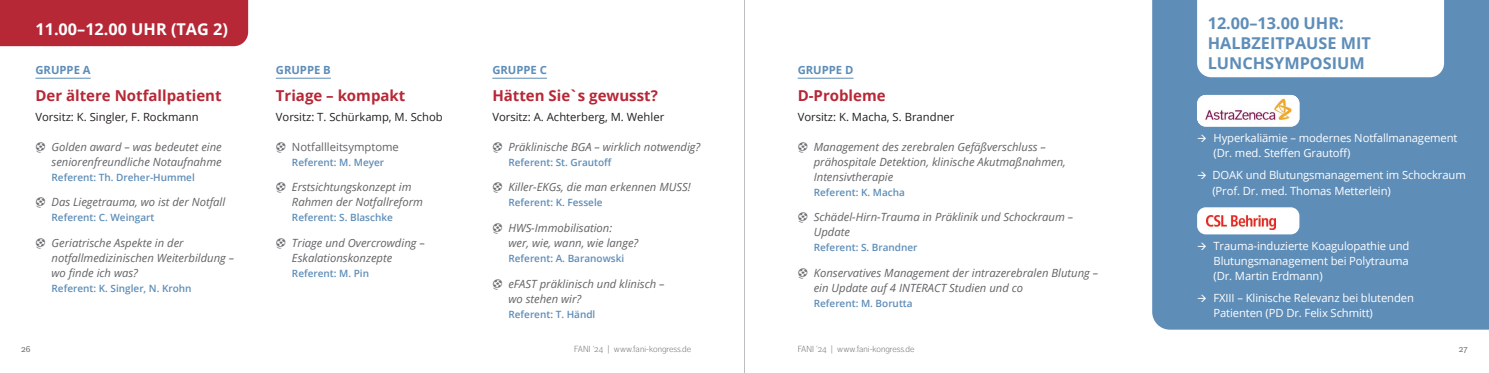
<style>
.page{position:relative;width:1489px;height:373px;background:#fff}
.page>*{position:absolute;margin:0;border:0;box-sizing:border-box;transform-origin:0 0}
.t1{font:700 16.25px/19.5px "Open Sans";color:#5e8db8}
.t2{font:700 16.25px "Open Sans";color:#fff}
.Text{font:700 15px "Open Sans";color:#b72837}
.Text-2{font:italic 11.25px/15px "Open Sans";color:#636366}
.Text-3{font:11.25px/15px "Open Sans";letter-spacing:-.01em;color:#fff}
.Text-4{font:11.25px "Open Sans";color:#231f20}
.Text-5{font:700 11.25px "Open Sans";color:#5e8db8}
.Text-6{font:11.25px "Open Sans";color:#636366}
.Text-7{font:600 10px "Open Sans";color:#5e8db8}
.t3{font:300 8.75px "Dagny Pro";color:#6c6d70}
.t4{font:8.75px "Dagny Pro";color:#6c6d70}
.s1{color:#6c6d70}
</style>
<div class="page">
<hr style="left:744px;top:0;width:1px;height:372px;background:#bcbdc0">
<hr style="left:35px;top:78px;width:56px;height:1px;background:#5e8db8">
<hr style="left:276px;top:78px;width:55px;height:1px;background:#5e8db8">
<hr style="left:492px;top:78px;width:55px;height:1px;background:#5e8db8">
<hr style="left:797px;top:78px;width:56px;height:1px;background:#5e8db8">
<div style="left:0;top:0;width:248px;height:46px;background:#b72837"></div>
<div style="left:1152px;top:0;width:336px;height:329px;background:#5e8db8"></div>
<svg style="left:1196px;top:0;width:247px;height:77px"></svg>
<div style="left:1196px;top:207px;width:103px;height:27px;background:#fff;border-radius:9px"></div>
<img style="left:1206px;top:215px;width:69px;height:14px">
<img style="left:1196px;top:95px;width:103px;height:31px">
<p class="t2" style="left:35px;top:18px;width:194px">11.00–12.00 UHR (TAG 2)</p>
<p class="t1" style="left:1207px;top:13px;width:165px">12.00–13.00 UHR:<br>HALBZEITPAUSE MIT<br>LUNCHSYMPOSIUM</p>
<p class="Text-5" style="left:797px;top:62px;width:57px">GRUPPE D</p>
<p class="Text" style="left:797px;top:85px;width:89px">D-Probleme</p>
<p class="Text-4" style="left:797px;top:109px;width:158px">Vorsitz: K. Macha, S. Brandner</p>
<p class="Text-2" style="left:813px;top:138px;width:254px;text-indent:-16px"><span class="s1">⚽</span> Management des zerebralen Gefäßverschluss – prähospitale Detektion, klinische Akutmaßnahmen,<br>Intensivtherapie</p>
<p class="Text-7" style="left:813px;top:185px;width:93px">Referent: K. Macha</p>
<p class="Text-2" style="left:813px;top:209px;width:261px;text-indent:-16px"><span class="s1">⚽</span> Schädel-Hirn-Trauma in Präklinik und Schockraum –<br>Update</p>
<p class="Text-7" style="left:813px;top:240px;width:105px">Referent: S. Brandner</p>
<p class="Text-2" style="left:813px;top:265px;width:286px;text-indent:-16px"><span class="s1">⚽</span> Konservatives Management der intrazerebralen Blutung – ein Update auf 4 INTERACT Studien und co</p>
<p class="Text-7" style="left:813px;top:296px;width:100px">Referent: M. Borutta</p>
<p class="Text-5" style="left:276px;top:62px;width:56px">GRUPPE B</p>
<p class="Text" style="left:276px;top:85px;width:131px">Triage – kompakt</p>
<p class="Text-4" style="left:276px;top:109px;width:168px">Vorsitz: T. Schürkamp, M. Schob</p>
<p class="Text-6" style="left:276px;top:138px;width:125px"><span class="s1">⚽</span> Notfallleitsymptome</p>
<p class="Text-7" style="left:292px;top:155px;width:94px">Referent: M. Meyer</p>
<p class="Text-2" style="left:292px;top:179px;width:132px;text-indent:-16px"><span class="s1">⚽</span> Erstsichtungskonzept im<br>Rahmen der Notfallreform</p>
<p class="Text-7" style="left:292px;top:210px;width:102px">Referent: S. Blaschke</p>
<p class="Text-2" style="left:292px;top:235px;width:134px;text-indent:-16px"><span class="s1">⚽</span> Triage und Overcrowding –<br>Eskalationskonzepte</p>
<p class="Text-7" style="left:292px;top:266px;width:79px">Referent: M. Pin</p>
<p class="Text-5" style="left:492px;top:62px;width:56px">GRUPPE C</p>
<p class="Text" style="left:492px;top:85px;width:167px">Hätten Sie`s gewusst?</p>
<p class="Text-4" style="left:492px;top:109px;width:173px">Vorsitz: A. Achterberg, M. Wehler</p>
<p class="Text-2" style="left:492px;top:138px;width:209px"><span class="s1">⚽</span> Präklinische BGA – wirklich notwendig?</p>
<p class="Text-7" style="left:508px;top:155px;width:105px">Referent: St. Grautoff</p>
<p class="Text-2" style="left:492px;top:179px;width:200px"><span class="s1">⚽</span> Killer-EKGs, die man erkennen MUSS!</p>
<p class="Text-7" style="left:508px;top:195px;width:96px">Referent: K. Fessele</p>
<p class="Text-2" style="left:508px;top:220px;width:131px;text-indent:-16px"><span class="s1">⚽</span> HWS-Immobilisation:<br>wer, wie, wann, wie lange?</p>
<p class="Text-7" style="left:508px;top:251px;width:117px">Referent: A. Baranowski</p>
<p class="Text-2" style="left:508px;top:275px;width:158px;text-indent:-16px"><span class="s1">⚽</span> eFAST präklinisch und klinisch – wo stehen wir?</p>
<p class="Text-7" style="left:508px;top:307px;width:88px">Referent: T. Händl</p>
<p class="Text-5" style="left:35px;top:62px;width:57px">GRUPPE A</p>
<p class="Text" style="left:35px;top:85px;width:188px">Der ältere Notfallpatient</p>
<p class="Text-4" style="left:35px;top:109px;width:165px">Vorsitz: K. Singler, F. Rockmann</p>
<p class="Text-2" style="left:35px;top:138px;width:188px;text-align:right"><span class="s1">⚽</span> Golden award – was bedeutet eine seniorenfreundliche Notaufnahme</p>
<p class="Text-7" style="left:52px;top:170px;width:145px">Referent: Th. Dreher-Hummel</p>
<p class="Text-2" style="left:35px;top:194px;width:191px"><span class="s1">⚽</span> Das Liegetrauma, wo ist der Notfall</p>
<p class="Text-7" style="left:52px;top:210px;width:104px">Referent: C. Weingart</p>
<p class="Text-2" style="left:52px;top:235px;width:184px;text-indent:-16px"><span class="s1">⚽</span> Geriatrische Aspekte in der notfallmedizinischen Weiterbildung – wo finde ich was?</p>
<p class="Text-7" style="left:52px;top:281px;width:141px">Referent: K. Singler, N. Krohn</p>
<p class="Text-3" style="left:1213px;top:130px;width:245px;text-indent:-16px">→ Hyperkaliämie – modernes Notfallmanagement (Dr. med. Steffen Grautoff)</p>
<p class="Text-3" style="left:1212px;top:167px;width:255px;text-indent:-15px">→ DOAK und Blutungsmanagement im Schockraum (Prof. Dr. med. Thomas Metterlein)</p>
<p class="Text-3" style="left:1213px;top:237px;width:197px;text-align:justify;text-indent:-16px">→ Trauma-induzierte Koagulopathie und Blutungsmanagement bei Polytrauma (Dr. Martin Erdmann)</p>
<p class="Text-3" style="left:1213px;top:289px;width:202px;text-indent:-16px">→ FXIII – Klinische Relevanz bei blutenden<br>Patienten (PD Dr. Felix Schmitt)</p>
<p class="t4" style="left:21px;top:343px;width:11px">26</p>
<p class="t3" style="left:574px;top:343px;width:118px">FANI ’24 | www.fani-kongress.de</p>
<p class="t3" style="left:797px;top:343px;width:118px">FANI ’24 | www.fani-kongress.de</p>
<p class="t4" style="left:1458px;top:343px;width:10px">27</p>
</div>
